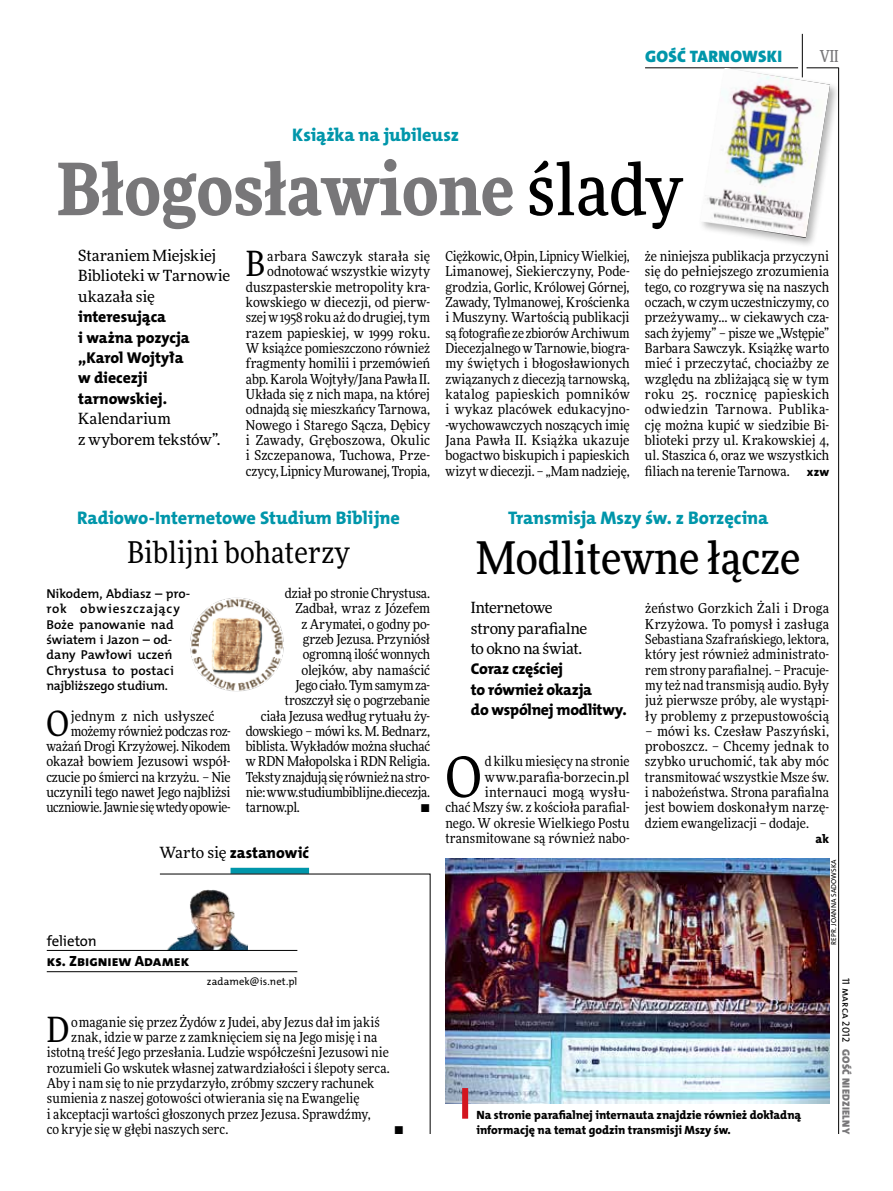
<style>
.page{position:relative;width:893px;height:1191px;background:#fff}
.page>*{position:absolute;margin:0;border:0;box-sizing:border-box;transform-origin:0 0}
.t1{font:900 72px "Freeday Narrow";color:#787779}
.t2{font:55.95px "Freeday Narrow News";color:#000}
.t3{font:500 45px "Freeday Narrow";color:#000}
.t4{font:34.8px "Freeday Narrow News";color:#000}
.t5{font:30px "Freeday Narrow News";letter-spacing:.01em;color:#000}
.t6{font:18.3px "The Mix HP8 Ex Bld";letter-spacing:-.005em;color:#0096aa}
.t7{font:16.65px "The Mix HP9 Blk";letter-spacing:.02em;color:#0096aa}
.t8{font:500 16.5px "Freeday Narrow";color:#787779;scale:.9 1}
.t9{font:15.75px/20.4px "The Mix HP8 Ex Bld";letter-spacing:-.01em;color:#000}
.t10{font:15.45px/20.4px "Freeday News";letter-spacing:-.015em;color:#000}
.t11{font:14.85px "The Mix HP8 Ex Bld";letter-spacing:-.005em;color:#000}
.t12{font:14.85px "The Mix HP5 Plain";letter-spacing:-.01em;color:#000}
.t13{font:13.65px/15.3px "Freeday Narrow News";color:#000;text-align:justify}
.t14{font:13.65px "Freeday Narrow News";letter-spacing:-.02em;color:#000}
.t15{font:13.65px "Freeday Narrow News";letter-spacing:-.025em;color:#000}
.t16{font:12.9px/15.3px "The Mix HP6 Se Bld";color:#000}
.t17{font:12.3px "The Mix HP8 Ex Bld";color:#000}
.t18{font:12px/15.3px "The Mix HP8 Ex Bld";letter-spacing:-.005em;color:#000}
.t19{font:10.5px "The Mix HP5 Plain";letter-spacing:.01em;color:#000}
.t20{font:10.5px "The Mix HP9 Blk";letter-spacing:.025em;color:#787779}
.t21{font:7.2px "The Mix HP5 Plain";letter-spacing:.01em;color:#000}
.s1{font-weight:500;color:#000}
.s2{font-family:"Freeday News";font-size:15.45px}
</style>
<div class="page">
<hr style="left:645px;top:68px;width:153px;height:1px;background:#000">
<hr style="left:838px;top:68px;width:1px;height:1066px;background:#000">
<hr style="left:802px;top:34px;width:1px;height:43px;background:#000">
<div style="left:231px;top:867px;width:78px;height:6px;background:#0096aa"></div>
<svg style="left:159px;top:873px;width:271px;height:261px"></svg>
<img style="left:165px;top:889px;width:82px;height:61px">
<hr style="left:47px;top:950px;width:250px;height:1px;background:#000">
<hr style="left:47px;top:971px;width:250px;height:1px;background:#000">
<img style="left:190px;top:597px;width:94px;height:95px">
<img style="left:445px;top:858px;width:384px;height:245px">
<div style="left:697px;top:65px;width:143px;height:183px;background:#000;opacity:.3"></div>
<img style="left:701px;top:68px;width:129px;height:169px">
<div style="left:462px;top:1088px;width:6px;height:30px;background:#d3151f"></div>
<p class="t7" style="left:645px;top:46px;width:138px">GOŚĆ TARNOWSKI</p>
<h3 class="t6" style="left:292px;top:123px;width:168px">Książka na jubileusz</h3>
<h1 class="t1" style="left:57px;top:142px;width:627px">Błogosławione <span class="s1">ślady</span></h1>
<p class="t8" style="left:820px;top:46px;width:22px">VII</p>
<p class="t10" style="left:78px;top:245px;width:153px">Staraniem Miejskiej<br>Biblioteki w Tarnowie ukazała się</p>
<p class="t9" style="left:78px;top:307px;width:113px">interesująca<br>i ważna pozycja „Karol Wojtyła w diecezji tarnowskiej.</p>
<p class="t10" style="left:78px;top:408px;width:144px">Kalendarium<br>z wyborem tekstów”.</p>
<p class="t13" style="left:246px;top:248px;width:186px;text-align:right">arbara Sawczyk starała się odnotować wszystkie wizyty duszpasterskie metropolity kra&shy;kowskiego w diecezji, od pierw&shy;szej w 1958 roku aż do drugiej, tym razem papieskiej, w 1999 roku.<br>W książce pomieszczono również fragmenty homilii i przemówień abp. Karola Wojtyły/Jana Pawła II.<br>Układa się z nich mapa, na której odnajdą się mieszkańcy Tarnowa,<br>Nowego i Starego Sącza, Dębicy i Zawady, Gręboszowa, Okulic i Szczepanowa, Tuchowa, Prze&shy;czycy, Lipnicy Murowanej, Tropia,</p>
<p class="t13" style="left:445px;top:248px;width:186px">Ciężkowic, Ołpin, Lipnicy Wielkiej, Limanowej, Siekierczyny, Pode&shy;grodzia, Gorlic, Królowej Górnej, Zawady, Tylmanowej, Krościenka i Muszyny. Wartością publikacji są fotografie ze zbiorów Archiwum Diecezjalnego w Tarnowie, biogra&shy;my świętych i błogosławionych związanych z diecezją tarnowską, katalog papieskich pomników i wykaz placówek edukacyjno--wychowawczych noszących imię Jana Pawła II. Książka ukazuje bogactwo biskupich i papieskich wizyt w diecezji. – „Mam nadzieję,</p>
<p class="t13" style="left:645px;top:248px;width:186px">że niniejsza publikacja przyczyni się do pełniejszego zrozumienia tego, co rozgrywa się na naszych oczach, w czym uczestniczymy, co przeżywamy… w ciekawych cza&shy;sach żyjemy” – pisze we „Wstępie” Barbara Sawczyk. Książkę warto mieć i przeczytać, chociażby ze względu na zbliżającą się w tym roku 25. rocznicę papieskich odwiedzin Tarnowa. Publika&shy;cję można kupić w siedzibie Bi&shy;blioteki przy ul. Krakowskiej 4, ul. Staszica 6, oraz we wszystkich filiach na terenie Tarnowa.</p>
<h3 class="t4" style="left:246px;top:243px;width:21px">B</h3>
<p class="t17" style="left:807px;top:463px;width:24px">xzw</p>
<h3 class="t6" style="left:77px;top:506px;width:325px">Radiowo-Internetowe Studium Biblijne</h3>
<h3 class="t5" style="left:127px;top:533px;width:224px">Biblijni bohaterzy</h3>
<p class="t16" style="left:46px;top:586px;width:146px">Nikodem, Abdiasz – pro&shy;rok obwieszczający<br>Boże panowanie nad światem i Jazon – od&shy;dany Pawłowi uczeń<br>Chrystusa to postaci najbliższego studium.</p>
<h3 class="t4" style="left:46px;top:702px;width:24px">O</h3>
<p class="t13" style="left:71px;top:708px;width:145px">jednym z nich usłyszeć</p>
<p class="t14" style="left:71px;top:722px;width:161px">możemy również podczas roz-</p>
<p class="t13" style="left:46px;top:738px;width:186px">ważań Drogi Krzyżowej. Nikodem</p>
<p class="t13" style="left:46px;top:754px;width:186px">okazał bowiem Jezusowi współ-</p>
<p class="t13" style="left:46px;top:769px;width:186px">czucie po śmierci na krzyżu. – Nie</p>
<p class="t13" style="left:46px;top:784px;width:186px">uczynili tego nawet Jego najbliżsi</p>
<p class="t15" style="left:46px;top:799px;width:186px">uczniowie. Jawnie się wtedy opowie-</p>
<p class="t13" style="left:285px;top:585px;width:147px">dział po stronie Chrystusa.</p>
<p class="t13" style="left:295px;top:600px;width:136px">Zadbał, wraz z Józefem</p>
<p class="t13" style="left:301px;top:616px;width:130px">z Arymatei, o godny po-</p>
<p class="t13" style="left:303px;top:631px;width:129px">grzeb Jezusa. Przyniósł</p>
<p class="t14" style="left:303px;top:646px;width:129px">ogromną ilość wonnych</p>
<p class="t13" style="left:301px;top:662px;width:130px">olejków, aby namaścić</p>
<p class="t13" style="left:295px;top:677px;width:136px">Jego ciało. Tym samym za-</p>
<p class="t14" style="left:285px;top:692px;width:147px">troszczył się o pogrzebanie</p>
<p class="t13" style="left:261px;top:708px;width:171px">ciała Jezusa według rytuału ży-</p>
<p class="t13" style="left:246px;top:723px;width:186px">dowskiego – mówi ks. M. Bednarz,</p>
<p class="t14" style="left:246px;top:738px;width:186px">biblista. Wykładów można słuchać</p>
<p class="t14" style="left:246px;top:753px;width:186px">w RDN Małopolska i RDN Religia.</p>
<p class="t14" style="left:246px;top:768px;width:186px">Teksty znajdują się również na stro-</p>
<p class="t14" style="left:246px;top:784px;width:186px">nie: www.studiumbiblijne.diecezja.</p>
<p class="t14" style="left:246px;top:799px;width:56px">tarnow.pl.</p>
<p class="t13" style="left:420px;top:799px;width:11px">•</p>
<p class="t9" style="left:159px;top:843px;width:151px"><span class="s2">Warto się</span> zastanowić</p>
<p class="t12" style="left:47px;top:931px;width:52px">felieton</p>
<p class="t11" style="left:47px;top:951px;width:144px">ks. Zbigniew Adamek</p>
<p class="t19" style="left:207px;top:974px;width:92px">zadamek@is.net.pl</p>
<h3 class="t4" style="left:47px;top:1008px;width:24px">D</h3>
<p class="t13" style="left:71px;top:1014px;width:310px">omaganie się przez Żydów z Judei, aby Jezus dał im jakiś</p>
<p class="t13" style="left:71px;top:1029px;width:308px">znak, idzie w parze z zamknięciem się na Jego misję i na</p>
<p class="t13" style="left:47px;top:1044px;width:344px">istotną treść Jego przesłania. Ludzie współcześni Jezusowi nie</p>
<p class="t13" style="left:47px;top:1060px;width:344px">rozumieli Go wskutek własnej zatwardziałości i ślepoty serca.</p>
<p class="t13" style="left:47px;top:1075px;width:329px">Aby i nam się to nie przydarzyło, zróbmy szczery rachunek</p>
<p class="t13" style="left:47px;top:1090px;width:314px">sumienia z naszej gotowości otwierania się na Ewangelię</p>
<p class="t13" style="left:47px;top:1106px;width:325px">i akceptacji wartości głoszonych przez Jezusa. Sprawdźmy,</p>
<p class="t13" style="left:47px;top:1121px;width:183px">co kryje się w głębi naszych serc.</p>
<p class="t13" style="left:394px;top:1121px;width:11px">•</p>
<h3 class="t6" style="left:508px;top:506px;width:262px">Transmisja Mszy św. z Borzęcina</h3>
<h3 class="t3" style="left:476px;top:530px;width:326px">Modlitewne łącze</h3>
<p class="t10" style="left:471px;top:597px;width:118px">Internetowe strony parafialne to okno na świat.</p>
<p class="t9" style="left:471px;top:659px;width:157px">Coraz częściej<br>to również okazja<br>do wspólnej modlitwy.</p>
<p class="t13" style="left:445px;top:754px;width:186px;text-align:right">d kilku miesięcy na stronie www.parafia-borzecin.pl internauci mogą wysłu-<br>chać Mszy św. z kościoła parafial&shy;nego. W okresie Wielkiego Postu transmitowane są również nabo-</p>
<h2 class="t2" style="left:445px;top:742px;width:38px">O</h2>
<p class="t13" style="left:645px;top:600px;width:185px">żeństwo Gorzkich Żali i Droga Krzyżowa. To pomysł i zasługa Sebastiana Szafrańskiego, lektora, który jest również administrato&shy;rem strony parafialnej. – Pracuje&shy;my też nad transmisją audio. Były już pierwsze próby, ale wystąpi&shy;ły problemy z przepustowością</p>
<p class="t13" style="left:645px;top:723px;width:186px">– mówi ks. Czesław Paszyński, proboszcz. – Chcemy jednak to szybko uruchomić, tak aby móc transmitować wszystkie Msze św. i nabożeństwa. Strona parafialna jest bowiem doskonałym narzę&shy;dziem ewangelizacji – dodaje.</p>
<p class="t17" style="left:816px;top:831px;width:15px">ak</p>
<p class="t21" style="left:829px;top:944px;width:87px;rotate:-90deg">repr. Joanna Sadowska</p>
<p class="t19" style="left:853px;top:977px;width:66px;rotate:90deg">11 marca 2012</p>
<p class="t18" style="left:476px;top:1107px;width:326px">Na stronie parafialnej internauta znajdzie również dokładną informację na temat godzin transmisji Mszy św.</p>
<p class="t20" style="left:853px;top:1049px;width:86px;rotate:90deg">GOŚĆ NIEDZIELNY</p>
</div>
